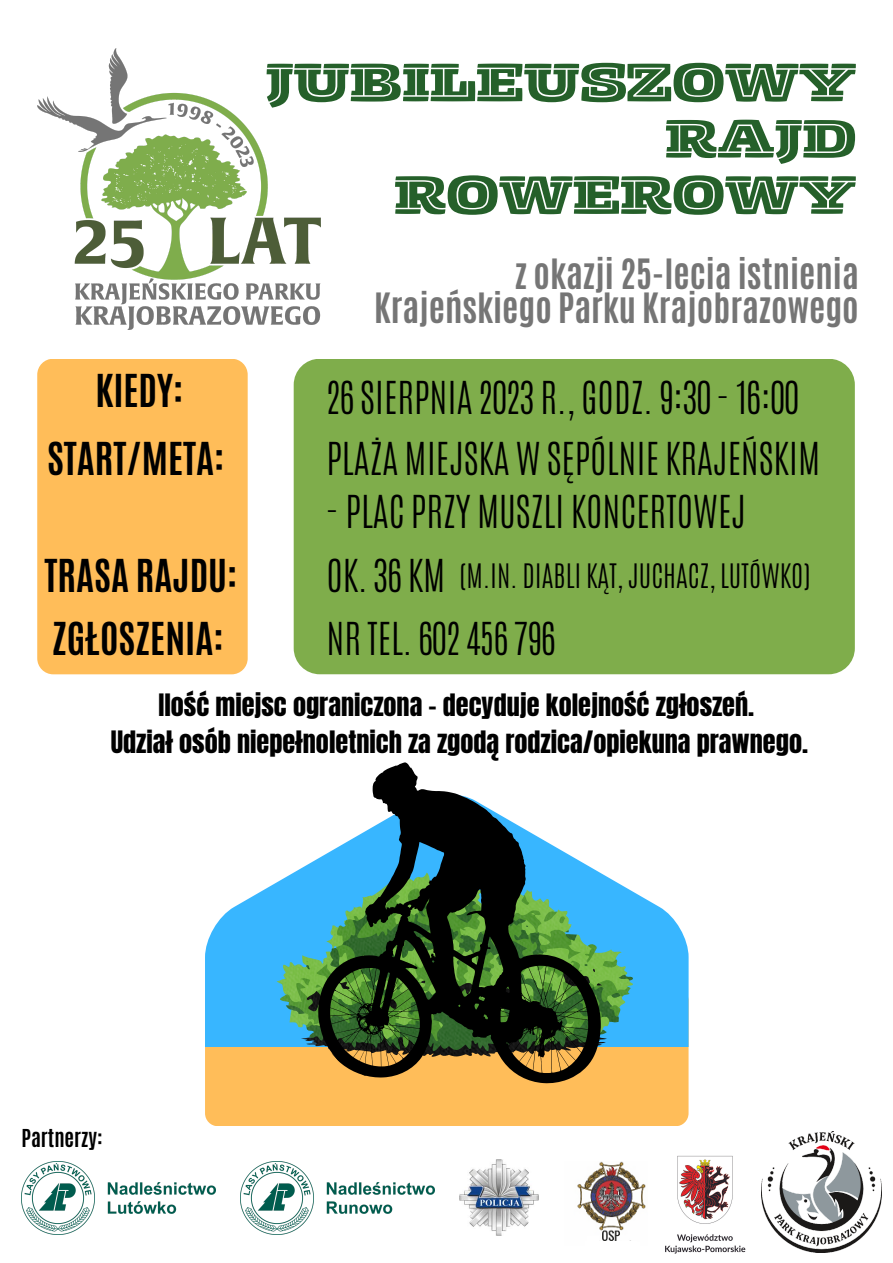
<style>
.page{position:relative;width:893px;height:1263px;background:#fff}
.page>*{position:absolute;margin:0;border:0;box-sizing:border-box;transform-origin:0 0}
.t1{font:56.62px/56.2px "Zico Display H L Inline";color:#25602a;text-align:right}
.t2{font:300 37.88px "Antonio";color:#000}
.t3{font:700 37.88px "Antonio";color:#000}
.t4{font:700 34.88px "Antonio";color:#757575}
.t5{font:300 28.12px "Antonio";color:#000}
.t6{font:26.25px "Anton";color:#000}
.t7{font:700 20.62px "Antonio";color:#000}
</style>
<div class="page">
<img style="left:37px;top:48px;width:283px;height:282px">
<div style="left:205px;top:987px;width:483px;height:139px;background:#ffbd59;border-radius:13px"></div>
<svg style="left:205px;top:859px;width:483px;height:187px;fill:#38b6ff"></svg>
<svg style="left:277px;top:872px;width:356px;height:175px;background:#4cb3c8"></svg>
<svg style="left:317px;top:762px;width:284px;height:321px"></svg>
<svg style="left:301px;top:1018px;width:306px;height:58px"></svg>
<img style="left:240px;top:1161px;width:194px;height:73px">
<img style="left:21px;top:1161px;width:194px;height:74px">
<div style="left:37px;top:359px;width:211px;height:315px;background:#ffbd59;border-radius:16px"></div>
<div style="left:294px;top:359px;width:561px;height:315px;background:#7fad4b;border-radius:26px"></div>
<img style="left:577px;top:1161px;width:69px;height:80px">
<img style="left:459px;top:1160px;width:80px;height:76px">
<img style="left:665px;top:1155px;width:81px;height:99px">
<img style="left:761px;top:1132px;width:121px;height:120px">
<p class="t1" style="left:265px;top:54px;width:592px">JUBILEUSZOWY<br>RAJD<br>ROWEROWY</p>
<p class="t4" style="left:515px;top:249px;width:345px">z okazji 25-lecia istnienia</p>
<p class="t4" style="left:374px;top:284px;width:486px">Krajeńskiego Parku Krajobrazowego</p>
<p class="t3" style="left:95px;top:364px;width:89px">KIEDY:</p>
<p class="t2" style="left:326px;top:371px;width:473px">26 SIERPNIA 2023 R., GODZ. 9:30 - 16:00</p>
<p class="t3" style="left:47px;top:432px;width:179px">START/META:</p>
<p class="t2" style="left:326px;top:432px;width:495px">PLAŻA MIEJSKA W SĘPÓLNIE KRAJEŃSKIM</p>
<p class="t2" style="left:326px;top:485px;width:421px">- PLAC PRZY MUSZLI KONCERTOWEJ</p>
<p class="t2" style="left:326px;top:549px;width:120px">OK. 36 KM</p>
<p class="t5" style="left:459px;top:555px;width:352px">(M.IN. DIABLI KĄT, JUCHACZ, LUTÓWKO)</p>
<p class="t3" style="left:45px;top:549px;width:194px">TRASA RAJDU:</p>
<p class="t3" style="left:52px;top:612px;width:173px">ZGŁOSZENIA:</p>
<p class="t2" style="left:326px;top:612px;width:230px">NR TEL. 602 456 796</p>
<p class="t6" style="left:158px;top:686px;width:597px">Ilość miejsc ograniczona - decyduje kolejność zgłoszeń.</p>
<p class="t6" style="left:111px;top:723px;width:699px">Udział osób niepełnoletnich za zgodą rodzica/opiekuna prawnego.</p>
<p class="t7" style="left:21px;top:1124px;width:83px">Partnerzy:</p>
</div>
